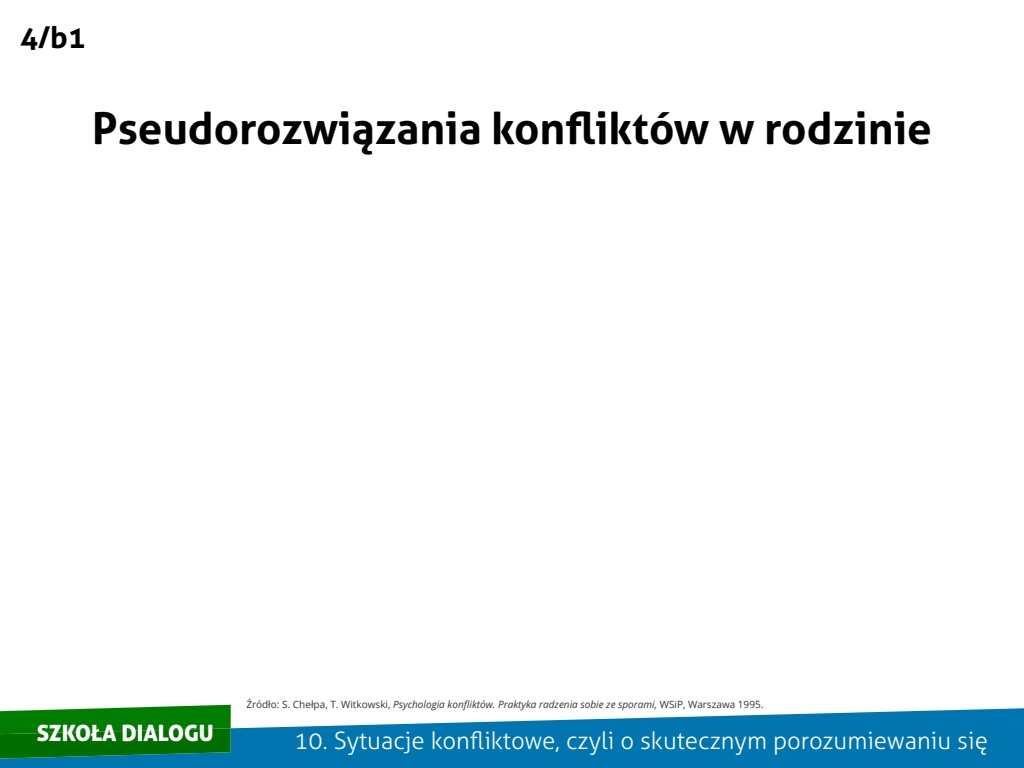
<style>
.page{position:relative;width:1024px;height:768px;background:#fff}
.page>*{position:absolute;margin:0;border:0;box-sizing:border-box;transform-origin:0 0}
.t1{font:700 44px "Aller";color:#000}
.t2{font:700 30px "Aller";color:#000}
.t3{font:300 24px "Aller";color:#fff}
.t4{font:22.5px "Aller Display";color:#fff}
.t5{font:italic 10px "Open Sans";color:#333}
.s1{font-style:normal}
</style>
<div class="page">
<svg style="left:0;top:708px;width:1024px;height:60px;fill:#0075af"></svg>
<svg style="left:0;top:705px;width:231px;height:54px;background:#0f7e1a"></svg>
<h2 class="t2" style="left:20px;top:19px;width:67px">4/b1</h2>
<h1 class="t1" style="left:92px;top:102px;width:841px">Pseudorozwiązania konfliktów w rodzinie</h1>
<p class="t5" style="left:246px;top:698px;width:519px"><span class="s1">Źródło: S. Chełpa, T. Witkowski,</span> Psychologia konfliktów. Praktyka radzenia sobie ze sporami, <span class="s1">WSiP, Warszawa 1995.</span></p>
<h3 class="t4" style="left:37px;top:718px;width:179px">SZKOŁA DIALOGU</h3>
<h3 class="t3" style="left:294px;top:726px;width:695px">10. Sytuacje konfliktowe, czyli o skutecznym porozumiewaniu się</h3>
</div>
